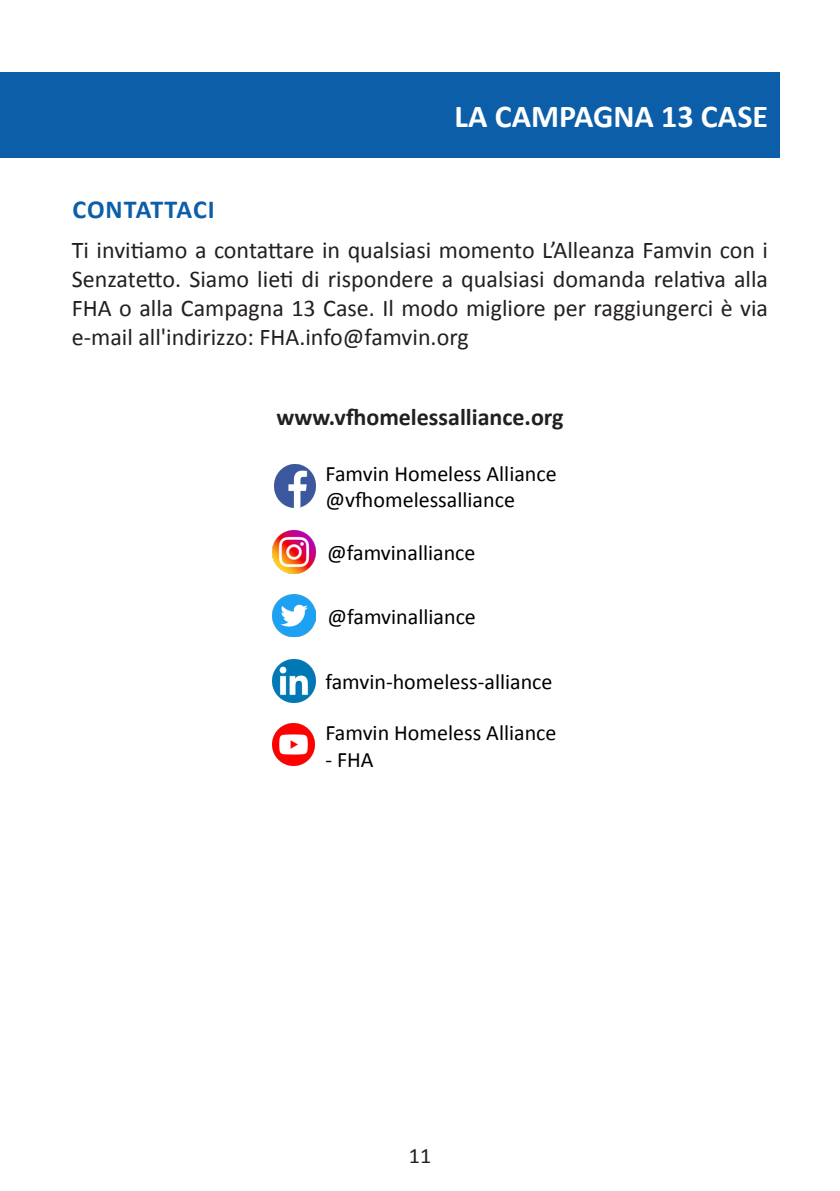
<style>
.page{position:relative;width:840px;height:1191px;background:#fff}
.page>*{position:absolute;margin:0;border:0;box-sizing:border-box;transform-origin:0 0}
.t1{font:700 32px "Calibri";color:#fff}
.t2{font:700 26px "Calibri";letter-spacing:.03em;color:#0c5ea8}
.t3{font:24px/28.8px "Calibri";color:#231f20;text-align:justify}
.t4{font:700 24px "Calibri";color:#231f20}
.t5{font:22px "Calibri";color:#000}
.t6{font:22px "Calibri";color:#231f20}
</style>
<div class="page">
<div style="left:0;top:73px;width:779px;height:85px;background:#0c5ea8"></div>
<img style="left:274px;top:464px;width:41px;height:43px">
<img style="left:273px;top:594px;width:42px;height:43px">
<img style="left:273px;top:660px;width:42px;height:42px">
<img style="left:273px;top:530px;width:42px;height:43px">
<img style="left:273px;top:724px;width:41px;height:41px">
<p class="t1" style="left:454px;top:94px;width:315px">LA CAMPAGNA 13 CASE</p>
<p class="t2" style="left:72px;top:191px;width:144px">CONTATTACI</p>
<p class="t3" style="left:72px;top:235px;width:697px">Ti invitiamo a contattare in qualsiasi momento L’Alleanza Famvin con i Senzatetto. Siamo lieti di rispondere a qualsiasi domanda relativa alla FHA o alla Campagna 13 Case. Il modo migliore per raggiungerci è via e-mail all'indirizzo: FHA.info@famvin.org</p>
<p class="t4" style="left:276px;top:400px;width:288px">www.vfhomelessalliance.org</p>
<p class="t5" style="left:325px;top:458px;width:232px">Famvin Homeless Alliance</p>
<p class="t5" style="left:325px;top:484px;width:191px">@vfhomelessalliance</p>
<p class="t5" style="left:327px;top:538px;width:150px">@famvinalliance</p>
<p class="t5" style="left:327px;top:601px;width:150px">@famvinalliance</p>
<p class="t5" style="left:325px;top:666px;width:228px">famvin-homeless-alliance</p>
<p class="t5" style="left:325px;top:718px;width:232px">Famvin Homeless Alliance</p>
<p class="t5" style="left:325px;top:744px;width:50px">- FHA</p>
<p class="t6" style="left:408px;top:1140px;width:24px">11</p>
</div>
